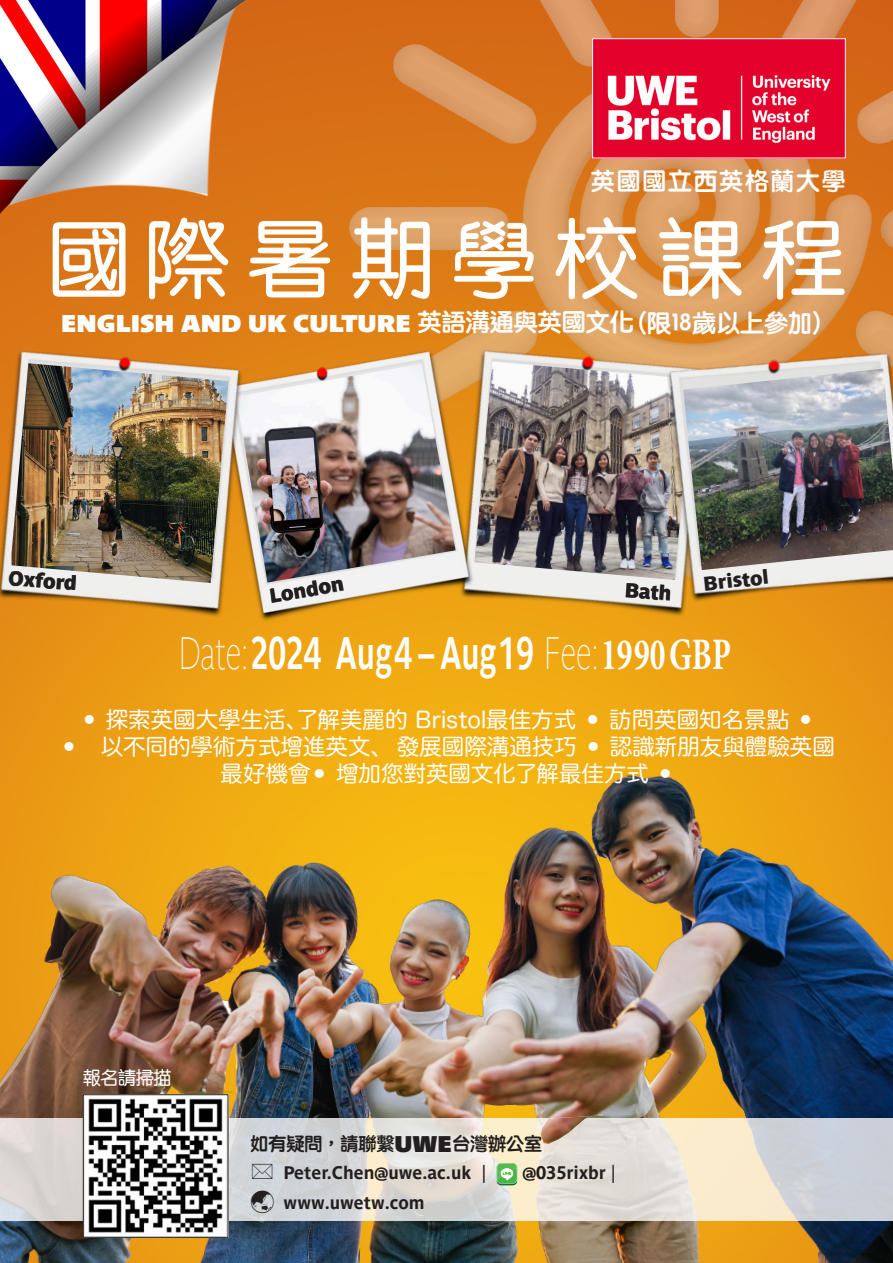
<style>
.page{position:relative;width:893px;height:1263px;background:#fff}
.page>*{position:absolute;margin:0;border:0;box-sizing:border-box;transform-origin:0 0}
.t1{font:85.5px "ST Yuanti TC Regular";letter-spacing:.21em;color:#fff}
.t2{font:700 45px "Parisine Pro Gris";color:#fff;scale:.7 1}
.t3{font:700 24px "Parisine Pro Sombre";color:#fff}
.t4{font:24px "ST Yuanti TC Bold";color:#fff}
.t5{font:23.7px "ST Yuanti TC Bold";letter-spacing:.08em;color:#fff}
.t6{font:22.5px/27px "Hira Maru Pro W4";color:#fff;text-align:center}
.t7{font:19.8px "Parisine Pro Sombre";color:#231f20}
.t8{font:700 18px "Parisine Pro";color:#231f20}
.t9{font:18px "ST Yuanti TC Bold";color:#231f20}
.t10{font:18px "ST Yuanti TC Regular";letter-spacing:-.02em;color:#fff}
.s1{font-family:"ST Yuanti TC Bold";font-weight:400}
.s2{font-family:"Parisine Pro Clair";font-weight:400}
.s3{font-family:"Minion Pro"}
.s4{font-family:"Parisine Pro Sombre";font-weight:700;font-size:22.5px}
.s5{font-weight:400}
</style>
<div class="page">
<img style="left:0;top:1221px;width:893px;height:42px">
<img style="left:0;top:0;width:893px;height:1118px">
<img style="left:350px;top:0;width:543px;height:349px">
<img style="left:594px;top:40px;width:250px;height:116px">
<div style="left:592px;top:38px;width:254px;height:120px;border:1px solid #fff"></div>
<img style="left:0;top:0;width:272px;height:236px">
<img style="left:416px;top:311px;width:333px;height:347px">
<img style="left:475px;top:361px;width:173px;height:219px">
<img style="left:286px;top:349px;width:189px;height:273px">
<img style="left:286px;top:364px;width:170px;height:218px">
<div style="left:271px;top:580px;width:72px;height:22px;background:#231f20;opacity:.75"></div>
<img style="left:648px;top:335px;width:245px;height:285px">
<img style="left:683px;top:369px;width:210px;height:201px">
<div style="left:626px;top:583px;width:44px;height:17px;background:#231f20;opacity:.75"></div>
<img style="left:0;top:312px;width:286px;height:346px">
<img style="left:12px;top:363px;width:217px;height:220px">
<div style="left:11px;top:571px;width:65px;height:19px;background:#231f20;opacity:.75"></div>
<svg style="left:0;top:1118px;width:893px;height:103px;background:#dedbd5"></svg>
<svg style="left:496px;top:1163px;width:21px;height:22px"></svg>
<img style="left:540px;top:1114px;width:64px;height:30px">
<img style="left:85px;top:1096px;width:141px;height:140px">
<div style="left:83px;top:1094px;width:145px;height:144px;border:1px solid #231f20"></div>
<svg style="left:252px;top:1163px;width:21px;height:15px"></svg>
<svg style="left:251px;top:1191px;width:23px;height:22px"></svg>
<p class="t5" style="left:591px;top:163px;width:256px">英國國立西英格蘭大學</p>
<p class="t1" style="left:46px;top:195px;width:802px">國際暑期學校課程</p>
<p class="t3" style="left:61px;top:305px;width:574px">ENGLISH AND UK CULTURE <span class="s1">英語溝通與英國文化</span></p>
<p class="t4" style="left:638px;top:305px;width:184px">(限18歲以上參加)</p>
<p class="t7" style="left:10px;top:563px;width:70px;rotate:5deg">Oxford</p>
<p class="t7" style="left:267px;top:581px;width:76px;rotate:-9deg">London</p>
<p class="t7" style="left:626px;top:574px;width:48px;rotate:5deg">Bath</p>
<p class="t7" style="left:702px;top:569px;width:67px;rotate:-6deg">Bristol</p>
<p class="t2" style="left:179px;top:619px;width:790px"><span class="s2">Date :</span> 2024 Aug 4 – Aug 19 <span class="s2">Fee :</span> <span class="s3">19 90 GBP</span></p>
<p class="t6" style="left:78px;top:704px;width:741px">• 探索英國大學生活、了解美麗的 Bristol最佳方式 • 訪問英國知名景點 •</p>
<p class="t6" style="left:58px;top:731px;width:778px">• 以不同的學術方式增進英文、 發展國際溝通技巧 • 認識新朋友與體驗英國最好機會• 增加您對英國文化了解最佳方式 •</p>
<p class="t10" style="left:83px;top:1064px;width:90px">報名請掃描</p>
<p class="t9" style="left:251px;top:1130px;width:293px">如有疑問，請聯繫<span class="s4">UWE</span>台灣辦公室</p>
<p class="t8" style="left:283px;top:1159px;width:205px">Peter.Chen@uwe.ac.uk <span class="s5">|</span></p>
<p class="t8" style="left:522px;top:1159px;width:95px">@035rixbr <span class="s5">|</span></p>
<p class="t8" style="left:284px;top:1189px;width:143px">www.uwetw.com</p>
</div>
